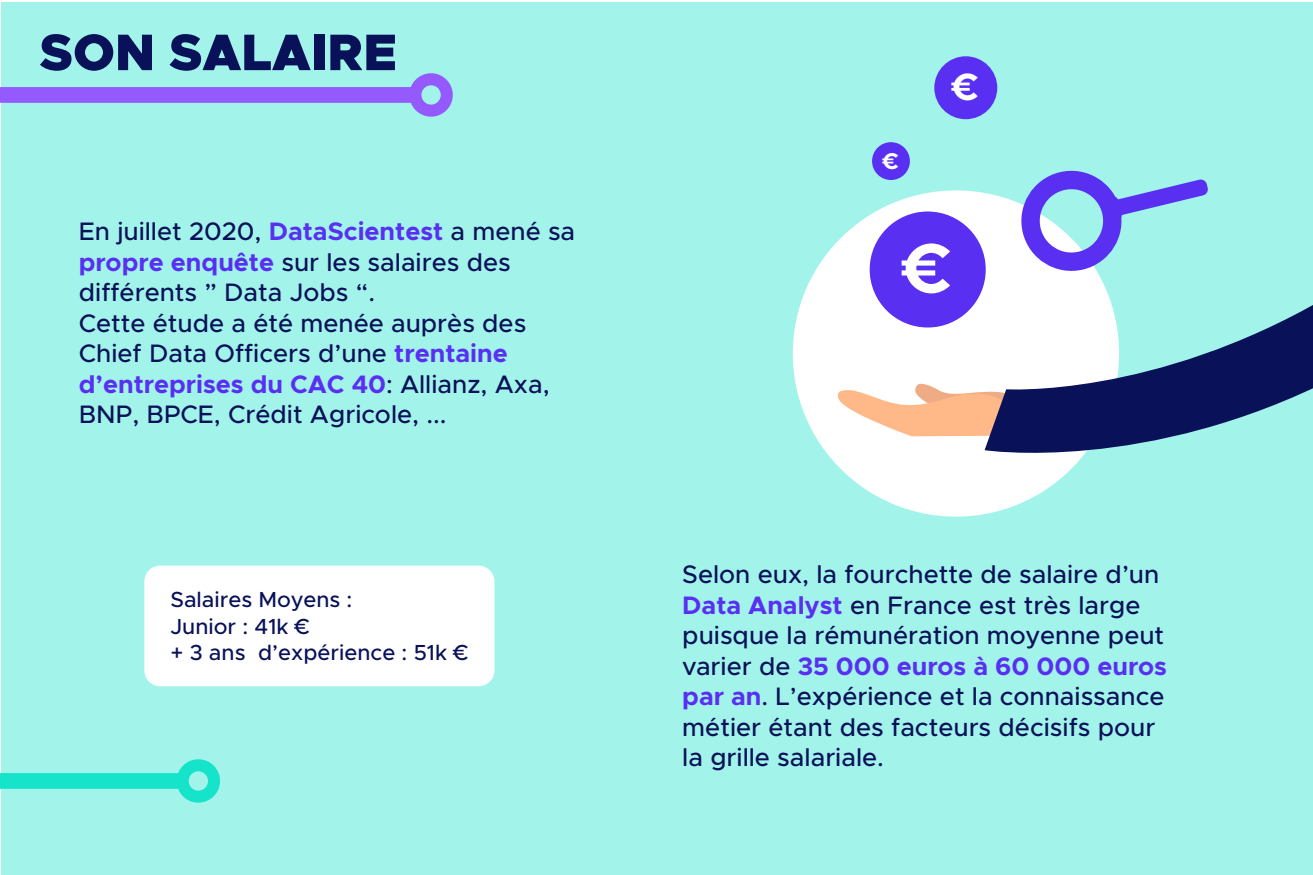
<style>
.page{position:relative;width:1313px;height:875px;background:#fff}
.page>*{position:absolute;margin:0;border:0;box-sizing:border-box;transform-origin:0 0}
.t1{font:700 70.35px "Metropolis";color:#fff}
.t2{font:900 51.62px "Metropolis";color:#091158}
.t3{font:700 38.15px "Metropolis";color:#fff}
.t4{font:500 25.38px/30.4px "Metropolis";color:#091158}
.t5{font:700 22.93px "Metropolis";color:#fff}
.t6{font:500 21.88px/26.2px "Metropolis";color:#091158}
.s1{font-weight:700;color:#5930f2}
</style>
<div class="page">
<div style="left:1px;top:2px;width:1311px;height:873px;background:#a2f4ea"></div>
<div style="left:0;top:87px;width:417px;height:16px;background:#955afe"></div>
<div style="left:409px;top:73px;width:44px;height:44px;border:12px solid #955afe;border-radius:50%"></div>
<div style="left:793px;top:190px;width:326px;height:327px;background:#fff;border-radius:50%"></div>
<svg style="left:837px;top:384px;width:147px;height:52px"></svg>
<div style="left:869px;top:212px;width:116px;height:116px;background:#5930f2;border-radius:50%"></div>
<div style="left:934px;top:56px;width:63px;height:63px;background:#5930f2;border-radius:50%"></div>
<div style="left:872px;top:142px;width:38px;height:38px;background:#5930f2;border-radius:50%"></div>
<svg style="left:984px;top:298px;width:328px;height:176px"></svg>
<svg style="left:1009px;top:170px;width:199px;height:118px"></svg>
<div style="left:144px;top:566px;width:350px;height:120px;background:#fff;border-radius:16px"></div>
<div style="left:0;top:773px;width:186px;height:16px;background:#16e4ca"></div>
<div style="left:177px;top:759px;width:43px;height:44px;border:12px solid #16e4ca;border-radius:50%"></div>
<h2 class="t2" style="left:40px;top:19px;width:359px">SON SALAIRE</h2>
<p class="t4" style="left:79px;top:216px;width:498px">En juillet 2020, <span class="s1">DataScientest</span> a mené sa <span class="s1">propre enquête</span> sur les salaires des différents ” Data Jobs “.<br>Cette étude a été menée auprès des Chief Data Officers d’une <span class="s1">trentaine d’entreprises du CAC 40</span>: Allianz, Axa, BNP, BPCE, Crédit Agricole, ...</p>
<p class="t6" style="left:170px;top:587px;width:299px">Salaires Moyens :<br>Junior : 41k €<br>+ 3 ans d’expérience : 51k €</p>
<p class="t5" style="left:883px;top:146px;width:17px">€</p>
<h3 class="t3" style="left:952px;top:63px;width:28px">€</h3>
<h1 class="t1" style="left:902px;top:224px;width:50px">€</h1>
<p class="t4" style="left:682px;top:559px;width:486px">Selon eux, la fourchette de salaire d’un <span class="s1">Data Analyst</span> en France est très large puisque la rémunération moyenne peut varier de <span class="s1">35 000 euros à 60 000 euros par an</span>. L’expérience et la connaissance métier étant des facteurs décisifs pour la grille salariale.</p>
</div>
